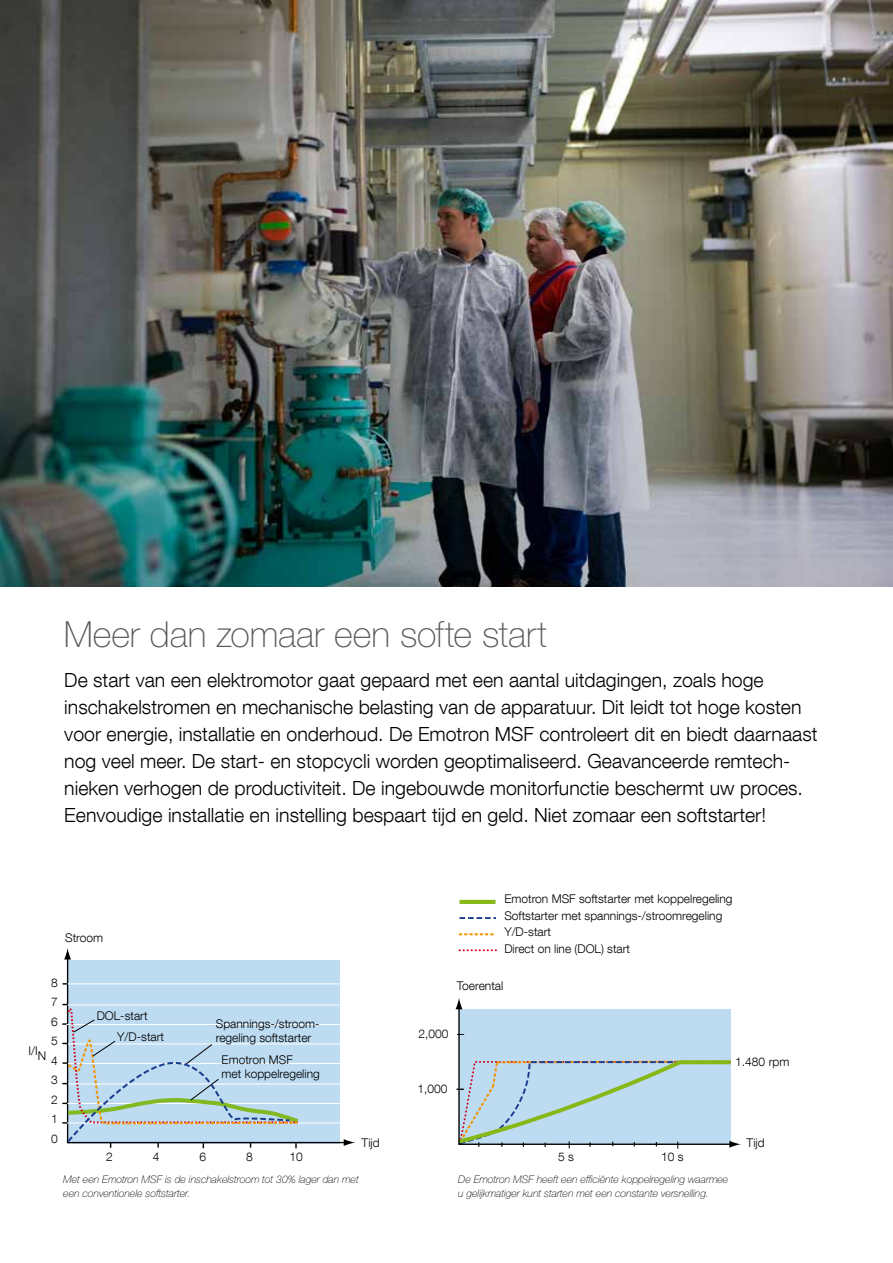
<style>
.page{position:relative;width:893px;height:1263px;background:#fff}
.page>*{position:absolute;margin:0;border:0;box-sizing:border-box;transform-origin:0 0}
.t1{font:100 36px "Helvetica Neue LT Std";letter-spacing:-.005em;color:#58585a}
.t2{font:300 19.5px/27px "Helvetica Neue LT Com";color:#000}
.t3{font:300 12px/19.5px "Helvetica Neue LT Com";color:#000}
.t4{font:italic 100 10.5px/13.5px "Helvetica Neue LT Std";color:#000}
</style>
<div class="page">
<svg style="left:66px;top:959px;width:278px;height:185px;background:#c0dcf0"></svg>
<svg style="left:344px;top:1139px;width:11px;height:7px"></svg>
<svg style="left:64px;top:948px;width:7px;height:11px"></svg>
<hr style="left:68px;top:983px;width:272px;height:1px;background:#fff">
<hr style="left:67px;top:1004px;width:272px;height:1px;background:#fff">
<hr style="left:66px;top:1024px;width:274px;height:1px;background:#fff">
<hr style="left:68px;top:1043px;width:272px;height:1px;background:#fff">
<hr style="left:68px;top:1063px;width:272px;height:1px;background:#fff">
<hr style="left:68px;top:1084px;width:272px;height:1px;background:#fff">
<hr style="left:67px;top:1103px;width:273px;height:1px;background:#fff">
<hr style="left:67px;top:1122px;width:273px;height:1px;background:#fff">
<svg style="left:62px;top:1004px;width:241px;height:144px;background:#bcd4e2"></svg>
<svg style="left:459px;top:949px;width:37px;height:2px"></svg>
<svg style="left:459px;top:917px;width:37px;height:2px"></svg>
<svg style="left:459px;top:933px;width:35px;height:2px"></svg>
<hr style="left:459px;top:900px;width:36px;height:4px;background:#86b818">
<svg style="left:455px;top:998px;width:286px;height:150px;background:#c0d9e7"></svg>
<img style="left:0;top:0;width:893px;height:586px">
<h1 class="t1" style="left:64px;top:613px;width:484px">Meer dan zomaar een softe start</h1>
<p class="t2" style="left:64px;top:666px;width:755px">De start van een elektromotor gaat gepaard met een aantal uitdagingen, zoals hoge inschakelstromen en mechanische belasting van de apparatuur. Dit leidt tot hoge kosten voor energie, installatie en onderhoud. De Emotron MSF controleert dit en biedt daarnaast nog veel meer. De start- en stopcycli worden geoptimaliseerd. Geavanceerde remtech&shy;nieken verhogen de productiviteit. De ingebouwde monitorfunctie beschermt uw proces.<br>Eenvoudige installatie en instelling bespaart tijd en geld. Niet zomaar een softstarter!</p>
<p class="t3" style="left:65px;top:928px;width:40px">Stroom</p>
<p class="t3" style="left:51px;top:972px;width:8px;text-align:justify">8<br>7<br>6<br>5<br>4<br>3<br>2<br>1<br>0</p>
<p class="t3" style="left:28px;top:1041px;width:19px">I/IN</p>
<p class="t3" style="left:117px;top:1004px;width:48px;line-height:21.3px;text-indent:-21px">DOL-start<br>Y/D-start</p>
<p class="t3" style="left:216px;top:1017px;width:105px;line-height:13.5px">Spannings-/stroom&shy;regeling softstarter</p>
<p class="t3" style="left:222px;top:1053px;width:100px;line-height:13.5px">Emotron MSF<br>met koppelregeling</p>
<p class="t3" style="left:361px;top:1132px;width:20px">Tijd</p>
<p class="t3" style="left:504px;top:890px;width:230px;line-height:16.5px">Emotron MSF softstarter met koppelregeling<br>Softstarter met spannings-/stroomregeling<br>Y/D-start<br>Direct on line (DOL) start</p>
<p class="t3" style="left:457px;top:976px;width:48px">Toerental</p>
<p class="t3" style="left:418px;top:1024px;width:32px">2,000</p>
<p class="t3" style="left:418px;top:1079px;width:32px">1,000</p>
<p class="t3" style="left:735px;top:1052px;width:56px">1.480 rpm</p>
<p class="t3" style="left:746px;top:1132px;width:20px">Tijd</p>
<p class="t3" style="left:106px;top:1147px;width:8px">2</p>
<p class="t3" style="left:153px;top:1147px;width:8px">4</p>
<p class="t3" style="left:199px;top:1147px;width:8px">6</p>
<p class="t3" style="left:246px;top:1147px;width:8px">8</p>
<p class="t3" style="left:289px;top:1147px;width:15px">10</p>
<p class="t4" style="left:63px;top:1173px;width:297px">Met een Emotron MSF is de inschakelstroom tot 30% lager dan met een conventionele softstarter.</p>
<p class="t4" style="left:458px;top:1173px;width:272px">De Emotron MSF heeft een efficiënte koppelregeling waarmee u gelijkmatiger kunt starten met een constante versnelling.</p>
<p class="t3" style="left:558px;top:1147px;width:17px">5 s</p>
<p class="t3" style="left:661px;top:1147px;width:24px">10 s</p>
</div>
